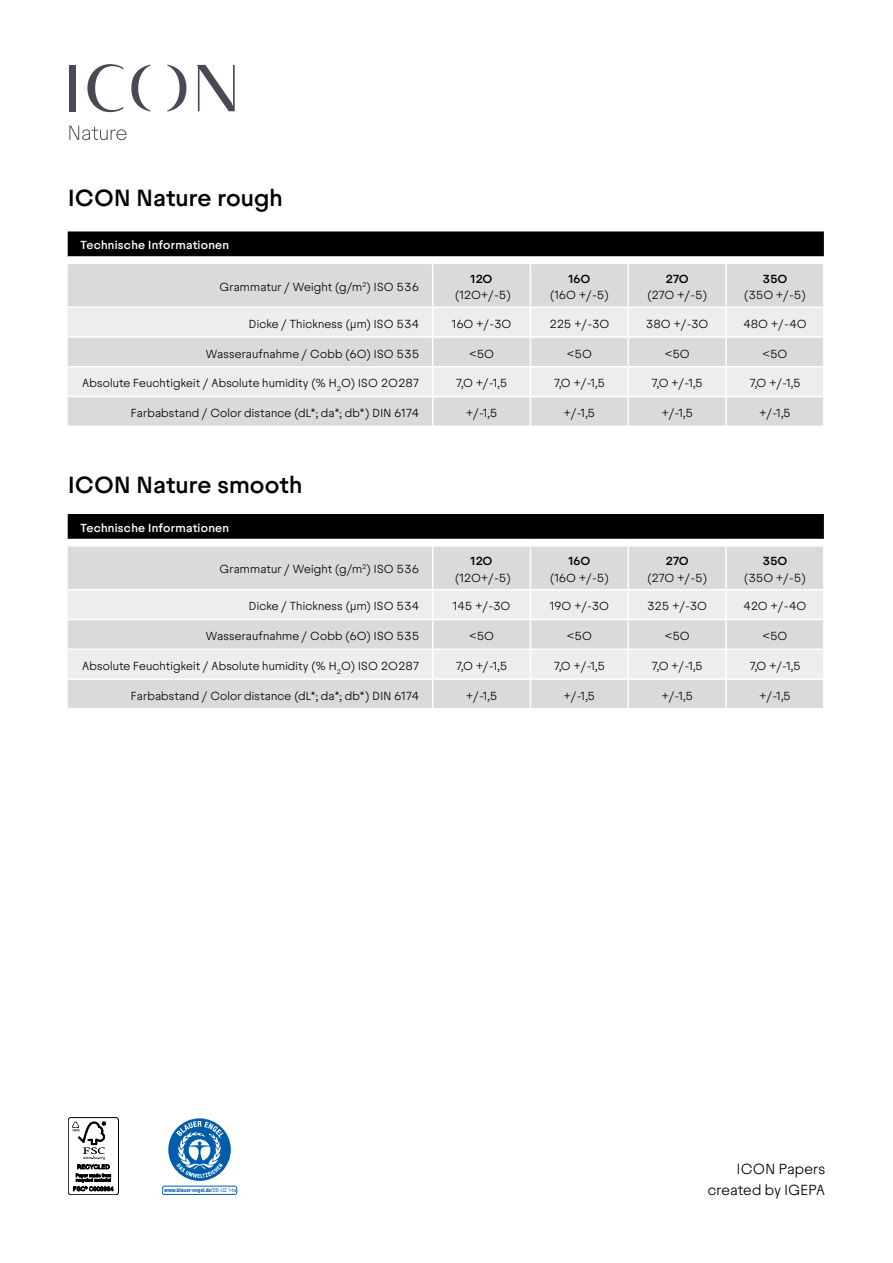
<style>
.page{position:relative;width:893px;height:1263px;background:#fff}
.page>*{position:absolute;margin:0;border:0;box-sizing:border-box;transform-origin:0 0}
.t1{font:500 24px "Juneau";letter-spacing:.005em;color:#000}
.t2{font:300 15px/21px "Juneau";letter-spacing:.01em;color:#000;text-align:right}
.t3{font:300 12px "Juneau";letter-spacing:.01em;color:#000}
.t4{font:500 12px "Juneau";letter-spacing:.02em;color:#fff}
.t5{font:500 12px "Juneau";letter-spacing:-.015em;color:#000}
.t6{font:700 condensed 5.55px "Helvetica Neue";color:#005da9}
.s1{font-weight:400;font-stretch:normal}
</style>
<div class="page">
<div style="left:68px;top:264px;width:755px;height:162px;background:#dadada"></div>
<svg style="left:68px;top:308px;width:755px;height:88px;background:#e6e6e6"></svg>
<div style="left:68px;top:231px;width:756px;height:26px;background:#000"></div>
<hr style="left:530px;top:256px;width:98px;height:2px;background:#fff">
<hr style="left:628px;top:256px;width:98px;height:2px;background:#fff">
<hr style="left:726px;top:256px;width:98px;height:2px;background:#fff">
<hr style="left:432px;top:264px;width:1px;height:42px;background:#fff">
<hr style="left:725px;top:264px;width:2px;height:42px;background:#fff">
<hr style="left:68px;top:306px;width:365px;height:2px;background:#fff">
<hr style="left:725px;top:308px;width:2px;height:28px;background:#fff">
<hr style="left:68px;top:336px;width:365px;height:2px;background:#fff">
<hr style="left:725px;top:338px;width:2px;height:28px;background:#fff">
<hr style="left:68px;top:366px;width:365px;height:1px;background:#fff">
<hr style="left:725px;top:367px;width:2px;height:29px;background:#fff">
<hr style="left:68px;top:396px;width:365px;height:1px;background:#fff">
<svg style="left:432px;top:308px;width:1px;height:118px"></svg>
<hr style="left:725px;top:397px;width:2px;height:29px;background:#fff">
<hr style="left:433px;top:306px;width:97px;height:2px;background:#fff">
<hr style="left:726px;top:306px;width:99px;height:2px;background:#fff">
<hr style="left:433px;top:336px;width:97px;height:2px;background:#fff">
<hr style="left:726px;top:336px;width:99px;height:2px;background:#fff">
<hr style="left:433px;top:366px;width:97px;height:1px;background:#fff">
<hr style="left:726px;top:366px;width:99px;height:1px;background:#fff">
<hr style="left:433px;top:396px;width:97px;height:1px;background:#fff">
<hr style="left:726px;top:396px;width:99px;height:1px;background:#fff">
<hr style="left:530px;top:306px;width:98px;height:2px;background:#fff">
<hr style="left:628px;top:306px;width:98px;height:2px;background:#fff">
<hr style="left:530px;top:336px;width:98px;height:2px;background:#fff">
<hr style="left:628px;top:336px;width:98px;height:2px;background:#fff">
<hr style="left:530px;top:366px;width:98px;height:1px;background:#fff">
<hr style="left:628px;top:366px;width:98px;height:1px;background:#fff">
<hr style="left:530px;top:396px;width:98px;height:1px;background:#fff">
<hr style="left:628px;top:396px;width:98px;height:1px;background:#fff">
<hr style="left:530px;top:264px;width:1px;height:42px;background:#fff">
<svg style="left:530px;top:308px;width:1px;height:118px"></svg>
<hr style="left:627px;top:264px;width:2px;height:42px;background:#fff">
<hr style="left:627px;top:308px;width:2px;height:28px;background:#fff">
<hr style="left:627px;top:338px;width:2px;height:28px;background:#fff">
<hr style="left:627px;top:367px;width:2px;height:29px;background:#fff">
<hr style="left:627px;top:397px;width:2px;height:29px;background:#fff">
<div style="left:68px;top:547px;width:755px;height:161px;background:#dadada"></div>
<svg style="left:68px;top:590px;width:755px;height:88px;background:#e7e7e7"></svg>
<div style="left:68px;top:514px;width:756px;height:26px;background:#000"></div>
<hr style="left:530px;top:539px;width:98px;height:1px;background:#fff">
<hr style="left:628px;top:539px;width:98px;height:1px;background:#fff">
<hr style="left:726px;top:539px;width:98px;height:1px;background:#fff">
<hr style="left:432px;top:547px;width:1px;height:42px;background:#fff">
<hr style="left:725px;top:547px;width:2px;height:42px;background:#fff">
<hr style="left:68px;top:589px;width:365px;height:1px;background:#fff">
<hr style="left:725px;top:590px;width:2px;height:29px;background:#fff">
<hr style="left:68px;top:619px;width:365px;height:1px;background:#fff">
<hr style="left:725px;top:620px;width:2px;height:28px;background:#fff">
<hr style="left:68px;top:648px;width:365px;height:2px;background:#fff">
<hr style="left:725px;top:650px;width:2px;height:28px;background:#fff">
<hr style="left:68px;top:678px;width:365px;height:2px;background:#fff">
<svg style="left:432px;top:590px;width:1px;height:118px"></svg>
<hr style="left:725px;top:680px;width:2px;height:28px;background:#fff">
<hr style="left:433px;top:589px;width:97px;height:1px;background:#fff">
<hr style="left:726px;top:589px;width:99px;height:1px;background:#fff">
<hr style="left:433px;top:619px;width:97px;height:1px;background:#fff">
<hr style="left:726px;top:619px;width:99px;height:1px;background:#fff">
<hr style="left:433px;top:648px;width:97px;height:2px;background:#fff">
<hr style="left:726px;top:648px;width:99px;height:2px;background:#fff">
<hr style="left:433px;top:678px;width:97px;height:2px;background:#fff">
<hr style="left:726px;top:678px;width:99px;height:2px;background:#fff">
<hr style="left:530px;top:589px;width:98px;height:1px;background:#fff">
<hr style="left:628px;top:589px;width:98px;height:1px;background:#fff">
<hr style="left:530px;top:619px;width:98px;height:1px;background:#fff">
<hr style="left:628px;top:619px;width:98px;height:1px;background:#fff">
<hr style="left:530px;top:648px;width:98px;height:2px;background:#fff">
<hr style="left:628px;top:648px;width:98px;height:2px;background:#fff">
<hr style="left:530px;top:678px;width:98px;height:2px;background:#fff">
<hr style="left:628px;top:678px;width:98px;height:2px;background:#fff">
<hr style="left:530px;top:547px;width:1px;height:42px;background:#fff">
<svg style="left:530px;top:590px;width:1px;height:118px"></svg>
<hr style="left:627px;top:547px;width:2px;height:42px;background:#fff">
<hr style="left:627px;top:590px;width:2px;height:29px;background:#fff">
<hr style="left:627px;top:620px;width:2px;height:28px;background:#fff">
<hr style="left:627px;top:650px;width:2px;height:28px;background:#fff">
<hr style="left:627px;top:680px;width:2px;height:28px;background:#fff">
<div style="left:68px;top:1117px;width:51px;height:78px;border:1px solid #000;border-radius:3px"></div>
<svg style="left:72px;top:1121px;width:41px;height:70px"></svg>
<div style="left:162px;top:1186px;width:75px;height:9px;border:1px solid #005da9;border-radius:3px"></div>
<svg style="left:168px;top:1118px;width:63px;height:63px"></svg>
<svg style="left:69px;top:126px;width:57px;height:14px"></svg>
<svg style="left:197px;top:65px;width:38px;height:46px"></svg>
<svg style="left:87px;top:64px;width:37px;height:48px"></svg>
<div style="left:69px;top:65px;width:7px;height:46px;background:#474954"></div>
<svg style="left:131px;top:65px;width:55px;height:47px"></svg>
<h1 class="t1" style="left:68px;top:183px;width:216px">ICON Nature rough</h1>
<p class="t4" style="left:80px;top:238px;width:150px">Technische Informationen</p>
<p class="t3" style="left:220px;top:280px;width:201px">Grammatur / Weight (g/m<sup>2</sup>) ISO 536</p>
<p class="t5" style="left:471px;top:272px;width:24px">120</p>
<p class="t3" style="left:455px;top:288px;width:58px">(120+/-5)</p>
<p class="t5" style="left:568px;top:272px;width:24px">160</p>
<p class="t3" style="left:550px;top:288px;width:61px">(160 +/-5)</p>
<p class="t5" style="left:665px;top:272px;width:25px">270</p>
<p class="t3" style="left:647px;top:288px;width:62px">(270 +/-5)</p>
<p class="t5" style="left:762px;top:272px;width:26px">350</p>
<p class="t3" style="left:744px;top:288px;width:64px">(350 +/-5)</p>
<p class="t3" style="left:249px;top:317px;width:172px">Dicke / Thickness (µm) ISO 534</p>
<p class="t3" style="left:452px;top:317px;width:61px">160 +/-30</p>
<p class="t3" style="left:549px;top:317px;width:61px">225 +/-30</p>
<p class="t3" style="left:646px;top:317px;width:64px">380 +/-30</p>
<p class="t3" style="left:743px;top:317px;width:65px">480 +/-40</p>
<p class="t3" style="left:206px;top:346px;width:215px">Wasseraufnahme / Cobb (60) ISO 535</p>
<p class="t3" style="left:469px;top:346px;width:26px">&lt;50</p>
<p class="t3" style="left:567px;top:346px;width:26px">&lt;50</p>
<p class="t3" style="left:665px;top:346px;width:26px">&lt;50</p>
<p class="t3" style="left:763px;top:346px;width:26px">&lt;50</p>
<p class="t3" style="left:82px;top:376px;width:339px">Absolute Feuchtigkeit / Absolute humidity (% H<sub>2</sub>O) ISO 20287</p>
<p class="t3" style="left:456px;top:376px;width:53px">7,0 +/-1,5</p>
<p class="t3" style="left:554px;top:376px;width:53px">7,0 +/-1,5</p>
<p class="t3" style="left:652px;top:376px;width:53px">7,0 +/-1,5</p>
<p class="t3" style="left:749px;top:376px;width:53px">7,0 +/-1,5</p>
<p class="t3" style="left:131px;top:406px;width:290px">Farbabstand / Color distance (dL*; da*; db*) DIN 6174</p>
<p class="t3" style="left:466px;top:406px;width:33px">+/-1,5</p>
<p class="t3" style="left:564px;top:406px;width:33px">+/-1,5</p>
<p class="t3" style="left:661px;top:406px;width:33px">+/-1,5</p>
<p class="t3" style="left:759px;top:406px;width:33px">+/-1,5</p>
<h1 class="t1" style="left:68px;top:470px;width:236px">ICON Nature smooth</h1>
<p class="t4" style="left:80px;top:521px;width:150px">Technische Informationen</p>
<p class="t3" style="left:220px;top:562px;width:201px">Grammatur / Weight (g/m<sup>2</sup>) ISO 536</p>
<p class="t5" style="left:471px;top:554px;width:24px">120</p>
<p class="t3" style="left:455px;top:570px;width:58px">(120+/-5)</p>
<p class="t5" style="left:568px;top:554px;width:24px">160</p>
<p class="t3" style="left:550px;top:570px;width:61px">(160 +/-5)</p>
<p class="t5" style="left:665px;top:554px;width:25px">270</p>
<p class="t3" style="left:647px;top:570px;width:62px">(270 +/-5)</p>
<p class="t5" style="left:762px;top:554px;width:26px">350</p>
<p class="t3" style="left:744px;top:570px;width:64px">(350 +/-5)</p>
<p class="t3" style="left:249px;top:599px;width:172px">Dicke / Thickness (µm) ISO 534</p>
<p class="t3" style="left:453px;top:599px;width:59px">145 +/-30</p>
<p class="t3" style="left:550px;top:599px;width:61px">190 +/-30</p>
<p class="t3" style="left:647px;top:599px;width:61px">325 +/-30</p>
<p class="t3" style="left:744px;top:599px;width:64px">420 +/-40</p>
<p class="t3" style="left:206px;top:629px;width:215px">Wasseraufnahme / Cobb (60) ISO 535</p>
<p class="t3" style="left:469px;top:629px;width:26px">&lt;50</p>
<p class="t3" style="left:567px;top:629px;width:26px">&lt;50</p>
<p class="t3" style="left:665px;top:629px;width:26px">&lt;50</p>
<p class="t3" style="left:763px;top:629px;width:26px">&lt;50</p>
<p class="t3" style="left:82px;top:659px;width:339px">Absolute Feuchtigkeit / Absolute humidity (% H<sub>2</sub>O) ISO 20287</p>
<p class="t3" style="left:456px;top:659px;width:53px">7,0 +/-1,5</p>
<p class="t3" style="left:554px;top:659px;width:53px">7,0 +/-1,5</p>
<p class="t3" style="left:652px;top:659px;width:53px">7,0 +/-1,5</p>
<p class="t3" style="left:749px;top:659px;width:53px">7,0 +/-1,5</p>
<p class="t3" style="left:131px;top:688px;width:290px">Farbabstand / Color distance (dL*; da*; db*) DIN 6174</p>
<p class="t3" style="left:466px;top:688px;width:33px">+/-1,5</p>
<p class="t3" style="left:564px;top:688px;width:33px">+/-1,5</p>
<p class="t3" style="left:661px;top:688px;width:33px">+/-1,5</p>
<p class="t3" style="left:759px;top:688px;width:33px">+/-1,5</p>
<p class="t6" style="left:164px;top:1186px;width:74px">www.blauer-engel.de/<span class="s1">DE-UZ 14a</span></p>
<p class="t2" style="left:708px;top:1158px;width:119px">ICON Papers created by IGEPA</p>
</div>
